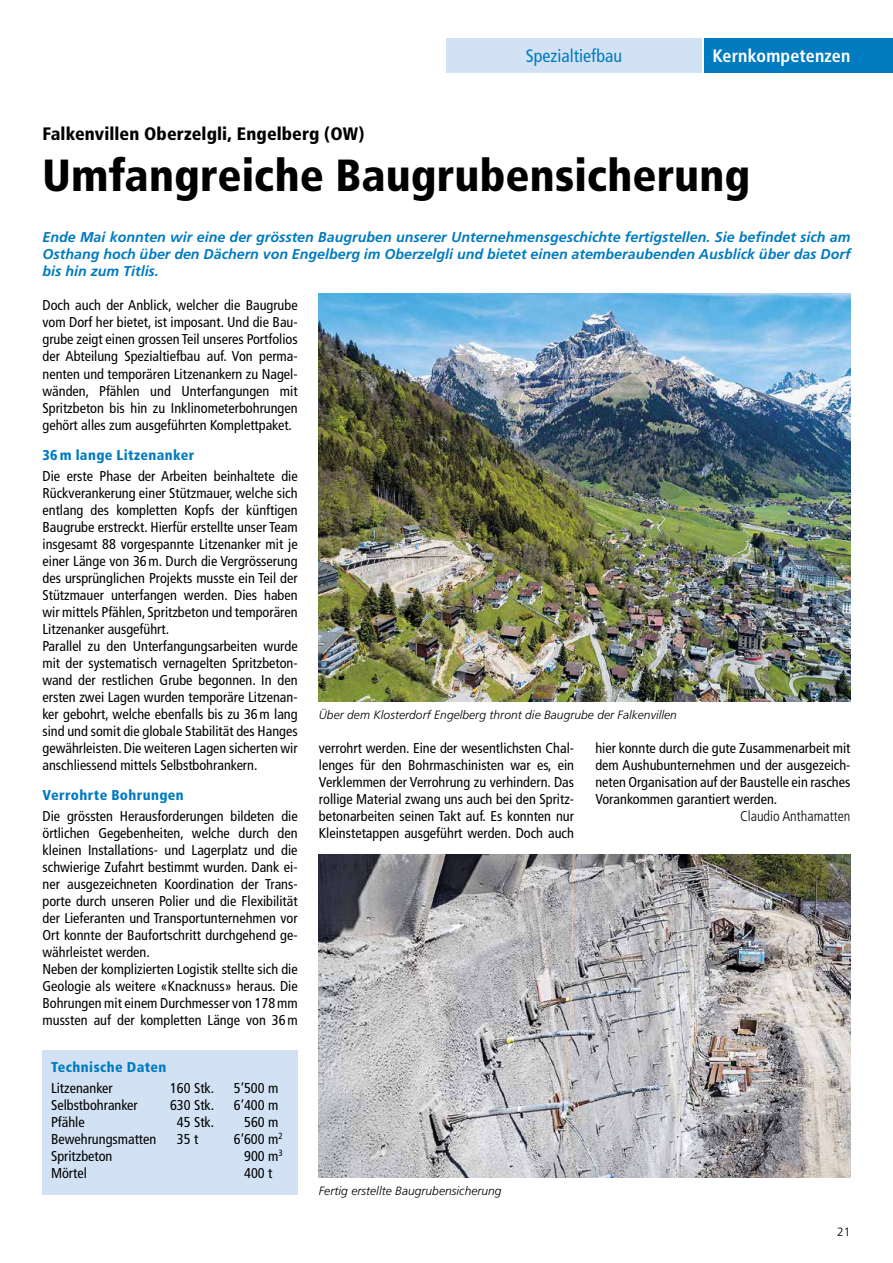
<style>
.page{position:relative;width:893px;height:1263px;background:#fff}
.page>*{position:absolute;margin:0;border:0;box-sizing:border-box;transform-origin:0 0}
.t1{font:900 condensed 45px "Frutiger";color:#000}
.t2{font:900 condensed 18px "Frutiger";letter-spacing:.005em;color:#000}
.t3{font:700 condensed 18px "Frutiger";letter-spacing:.01em;color:#fff}
.t4{font:condensed 18px "Frutiger";color:#007bc0}
.t5{font:condensed 14.25px/17px "Frutiger";color:#000;text-align:justify}
.t6{font:italic 700 14.25px/17px "Frutiger";color:#007bc0;text-align:justify}
.t7{font:900 condensed 14.25px "Frutiger";letter-spacing:.025em;color:#007bc0}
.t8{font:300 condensed 14.25px "Frutiger";color:#000}
.t9{font:italic 300 12px "Frutiger";letter-spacing:.005em;color:#000}
.t10{font:300 12px "Frutiger";color:#000}
</style>
<div class="page">
<div style="left:446px;top:38px;width:256px;height:34px;background:#d2e2f4"></div>
<div style="left:704px;top:38px;width:189px;height:34px;background:#007bc0"></div>
<div style="left:43px;top:1050px;width:255px;height:145px;background:#d2e2f4"></div>
<img style="left:319px;top:293px;width:531px;height:409px">
<img style="left:319px;top:855px;width:531px;height:323px">
<p class="t4" style="left:526px;top:45px;width:98px">Spezialtiefbau</p>
<p class="t3" style="left:713px;top:45px;width:139px">Kernkompetenzen</p>
<p class="t2" style="left:43px;top:123px;width:323px">Falkenvillen Oberzelgli, Engelberg (OW)</p>
<h1 class="t1" style="left:43px;top:149px;width:709px">Umfangreiche Baugrubensicherung</h1>
<p class="t6" style="left:43px;top:229px;width:809px">Ende Mai konnten wir eine der grössten Baugruben unserer Unternehmensgeschichte fertigstellen. Sie befindet sich am Osthang hoch über den Dächern von Engelberg im Oberzelgli und bietet einen atemberaubenden Ausblick über das Dorf bis hin zum Titlis.</p>
<p class="t5" style="left:43px;top:297px;width:257px">Doch auch der Anblick, welcher die Baugrube vom Dorf her bietet, ist imposant. Und die Bau&shy;grube zeigt einen grossen Teil unseres Portfolios der Abteilung Spezialtiefbau auf. Von perma&shy;nenten und temporären Litzenankern zu Nagel&shy;wänden, Pfählen und Unterfangungen mit Spritzbeton bis hin zu Inklinometerbohrungen gehört alles zum ausgeführten Komplettpaket.</p>
<p class="t7" style="left:43px;top:446px;width:154px">36 m lange Litzenanker</p>
<p class="t5" style="left:43px;top:467px;width:257px;text-align:left">Die erste Phase der Arbeiten beinhaltete die Rückverankerung einer Stützmauer, welche sich entlang des kompletten Kopfs der künftigen Baugrube erstreckt. Hierfür erstellte unser Team insgesamt 88 vorgespannte Litzenanker mit je einer Länge von 36m. Durch die Vergrösserung des ursprünglichen Projekts musste ein Teil der Stützmauer unterfangen werden. Dies haben wir mittels Pfählen, Spritzbeton und temporären Litzenanker ausgeführt.<br>Parallel zu den Unterfangungsarbeiten wurde mit der systematisch vernagelten Spritzbeton&shy;wand der restlichen Grube begonnen. In den ersten zwei Lagen wurden temporäre Litzenan&shy;ker gebohrt, welche ebenfalls bis zu 36m lang sind und somit die globale Stabilität des Hanges gewährleisten. Die weiteren Lagen sicherten wir anschliessend mittels Selbstbohrankern.</p>
<p class="t7" style="left:43px;top:787px;width:143px">Verrohrte Bohrungen</p>
<p class="t5" style="left:43px;top:807px;width:257px;text-align:left">Die grössten Herausforderungen bildeten die örtlichen Gegebenheiten, welche durch den kleinen Installations- und Lagerplatz und die schwierige Zufahrt bestimmt wurden. Dank ei&shy;ner ausgezeichneten Koordination der Trans&shy;porte durch unseren Polier und die Flexibilität der Lieferanten und Transportunternehmen vor Ort konnte der Baufortschritt durchgehend ge&shy;währleistet werden.<br>Neben der komplizierten Logistik stellte sich die Geologie als weitere «Knacknuss» heraus. Die Bohrungen mit einem Durchmesser von 178mm mussten auf der kompletten Länge von 36m</p>
<p class="t7" style="left:51px;top:1058px;width:117px">Technische Daten</p>
<p class="t5" style="left:51px;top:1079px;width:63px">Litzenanker</p>
<p class="t5" style="left:170px;top:1079px;width:46px">160 Stk.</p>
<p class="t5" style="left:234px;top:1079px;width:46px">5’500 m</p>
<p class="t5" style="left:51px;top:1096px;width:88px">Selbstbohranker</p>
<p class="t5" style="left:170px;top:1096px;width:46px">630 Stk.</p>
<p class="t5" style="left:234px;top:1096px;width:46px">6’400 m</p>
<p class="t5" style="left:51px;top:1113px;width:35px">Pfähle</p>
<p class="t5" style="left:177px;top:1113px;width:39px">45 Stk.</p>
<p class="t5" style="left:244px;top:1113px;width:36px">560 m</p>
<p class="t5" style="left:51px;top:1130px;width:107px">Bewehrungsmatten</p>
<p class="t5" style="left:177px;top:1130px;width:23px">35 t</p>
<p class="t5" style="left:234px;top:1130px;width:50px">6’600 m<sup>2</sup></p>
<p class="t5" style="left:51px;top:1147px;width:63px">Spritzbeton</p>
<p class="t5" style="left:244px;top:1147px;width:40px">900 m<sup>3</sup></p>
<p class="t5" style="left:51px;top:1164px;width:37px">Mörtel</p>
<p class="t5" style="left:244px;top:1164px;width:30px">400 t</p>
<p class="t9" style="left:319px;top:708px;width:360px">Über dem Klosterdorf Engelberg thront die Baugrube der Falkenvillen</p>
<p class="t5" style="left:319px;top:739px;width:257px">verrohrt werden. Eine der wesentlichsten Chal&shy;lenges für den Bohrmaschinisten war es, ein Verklemmen der Verrohrung zu verhindern. Das rollige Material zwang uns auch bei den Spritz&shy;betonarbeiten seinen Takt auf. Es konnten nur Kleinstetappen ausgeführt werden. Doch auch</p>
<p class="t5" style="left:595px;top:739px;width:257px">hier konnte durch die gute Zusammenarbeit mit dem Aushubunternehmen und der ausgezeich&shy;neten Organisation auf der Baustelle ein rasches Vorankommen garantiert werden.</p>
<p class="t8" style="left:740px;top:808px;width:112px">Claudio Anthamatten</p>
<p class="t9" style="left:319px;top:1184px;width:184px">Fertig erstellte Baugrubensicherung</p>
<p class="t10" style="left:837px;top:1225px;width:15px">21</p>
</div>
